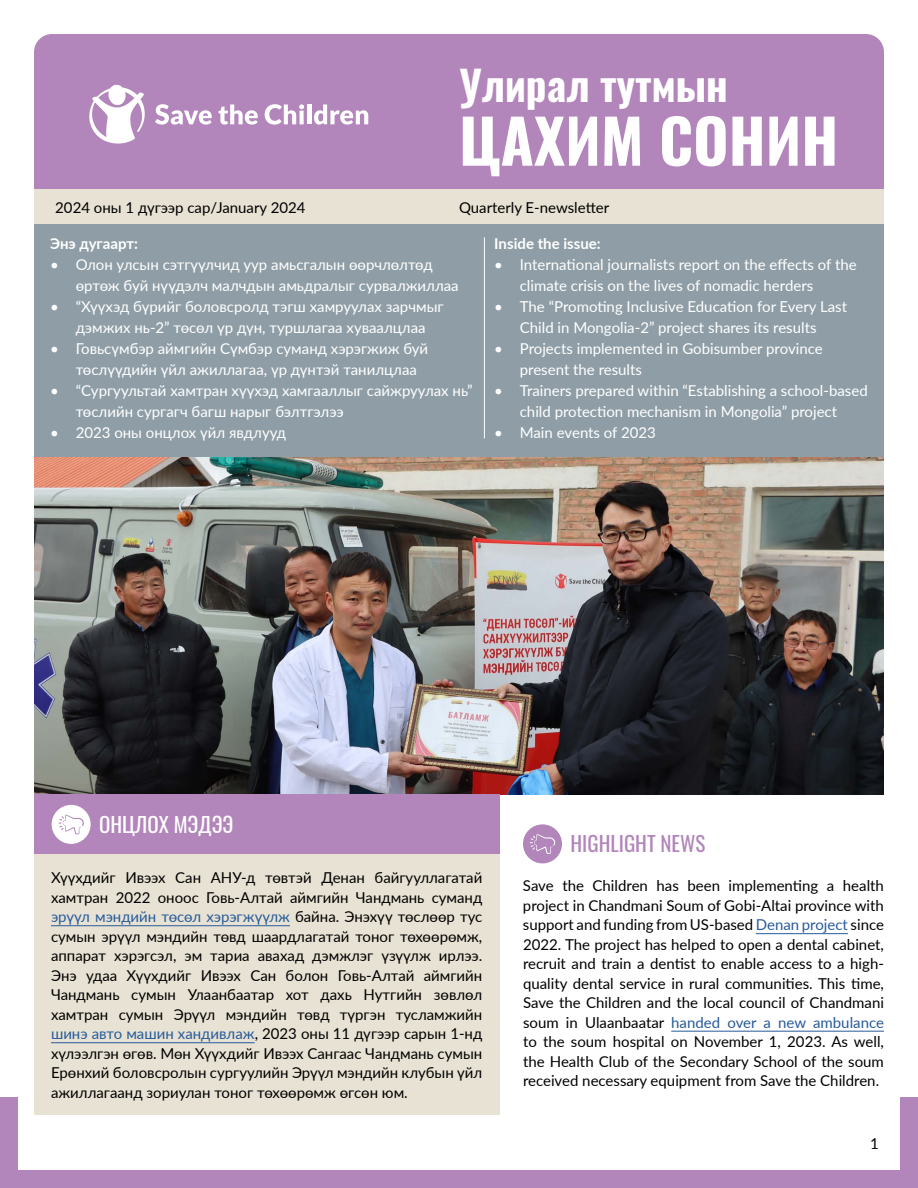
<style>
.page{position:relative;width:918px;height:1188px;background:#fff}
.page>*{position:absolute;margin:0;border:0;box-sizing:border-box;transform-origin:0 0}
.t1{font:700 60.6px "Oswald";color:#fff}
.t2{font:700 41.1px "Oswald";color:#fff}
.t3{font:21px "Oswald";color:#b285bb}
.t4{font:21px "Oswald";color:#fff}
.t5{font:15px/19.5px "Lato";color:#000;text-align:justify}
.t6{font:15px/21px "Lato";color:#fff}
.t7{font:700 15px "Lato";color:#fff}
.s1{color:#275b9b}
</style>
<div class="page">
<img style="left:34px;top:457px;width:850px;height:338px">
<div style="left:34px;top:189px;width:850px;height:35px;background:#e7e2d3"></div>
<div style="left:34px;top:34px;width:850px;height:155px;background:#b285bb"></div>
<svg style="left:155px;top:104px;width:57px;height:21px"></svg>
<svg style="left:218px;top:104px;width:40px;height:21px"></svg>
<svg style="left:265px;top:104px;width:39px;height:21px"></svg>
<hr style="left:307px;top:104px;width:4px;height:20px;background:#fff">
<svg style="left:314px;top:104px;width:54px;height:21px"></svg>
<svg style="left:89px;top:84px;width:58px;height:61px"></svg>
<div style="left:0;top:1171px;width:918px;height:17px;background:#b285bb"></div>
<div style="left:0;top:1097px;width:17px;height:91px;background:#b285bb"></div>
<div style="left:901px;top:1097px;width:17px;height:91px;background:#b285bb"></div>
<div style="left:34px;top:795px;width:465px;height:59px;background:#b285bb"></div>
<div style="left:52px;top:805px;width:39px;height:39px;background:#fff;border-radius:50%"></div>
<svg style="left:58px;top:815px;width:26px;height:19px"></svg>
<div style="left:34px;top:854px;width:465px;height:261px;background:#e7e2d3"></div>
<hr style="left:51px;top:925px;width:239px;height:1px;background:#275b9b">
<hr style="left:51px;top:1042px;width:204px;height:1px;background:#275b9b">
<div style="left:523px;top:824px;width:39px;height:39px;background:#b285bb;border-radius:50%"></div>
<svg style="left:530px;top:834px;width:25px;height:20px"></svg>
<hr style="left:756px;top:933px;width:92px;height:1px;background:#275b9b">
<hr style="left:671px;top:1031px;width:213px;height:1px;background:#275b9b">
<div style="left:34px;top:224px;width:850px;height:233px;background:#8f9ea6"></div>
<hr style="left:484px;top:237px;width:1px;height:201px;background:#fff">
<p class="t5" style="left:55px;top:197px;width:252px">2024 оны 1 дүгээр сар/January 2024</p>
<h2 class="t2" style="left:459px;top:49px;width:270px">Улирал тутмын</h2>
<h1 class="t1" style="left:459px;top:87px;width:381px">ЦАХИМ СОНИН</h1>
<p class="t5" style="left:459px;top:197px;width:152px">Quarterly E-newsletter</p>
<p class="t7" style="left:50px;top:233px;width:89px">Энэ дугаарт:</p>
<p class="t6" style="left:76px;top:254px;width:384px;text-indent:-26px">• Олон улсын сэтгүүлчид уур амьсгалын өөрчлөлтөд өртөж буй нүүдэлч малчдын амьдралыг сурвалжиллаа</p>
<p class="t6" style="left:50px;top:296px;width:395px;text-align:center">• “Хүүхэд бүрийг боловсролд тэгш хамруулах зарчмыг дэмжих нь-2” төсөл үр дүн, туршлагаа хуваалцлаа</p>
<p class="t6" style="left:76px;top:338px;width:354px;text-indent:-26px">• Говьсүмбэр аймгийн Сүмбэр суманд хэрэгжиж буй төслүүдийн үйл ажиллагаа, үр дүнтэй танилцлаа</p>
<p class="t6" style="left:76px;top:380px;width:398px;text-indent:-26px">• “Сургуультай хамтран хүүхэд хамгааллыг сайжруулах нь” төслийн сургагч багш нарыг бэлтгэлээ</p>
<p class="t6" style="left:50px;top:422px;width:237px">• 2023 оны онцлох үйл явдлууд</p>
<p class="t7" style="left:494px;top:233px;width:108px">Inside the issue:</p>
<p class="t6" style="left:520px;top:254px;width:338px;text-indent:-26px">• International journalists report on the effects of the climate crisis on the lives of nomadic herders</p>
<p class="t6" style="left:494px;top:296px;width:354px;text-align:center">• The “Promoting Inclusive Education for Every Last<br>Child in Mongolia-2” project shares its results</p>
<p class="t6" style="left:520px;top:338px;width:304px;text-indent:-26px">• Projects implemented in Gobisumber province present the results</p>
<p class="t6" style="left:494px;top:380px;width:375px;text-align:center">• Trainers prepared within “Establishing a school-based child protection mechanism in Mongolia” project</p>
<p class="t6" style="left:494px;top:422px;width:163px">• Main events of 2023</p>
<h3 class="t4" style="left:99px;top:806px;width:136px">ОНЦЛОХ МЭДЭЭ</h3>
<p class="t5" style="left:51px;top:867px;width:433px">Хүүхдийг Ивээх Сан АНУ-д төвтэй Денан байгууллагатай хамтран 2022 оноос Говь-Алтай аймгийн Чандмань суманд <span class="s1">эрүүл мэндийн төсөл хэрэгжүүлж</span> байна. Энэхүү төслөөр тус сумын эрүүл мэндийн төвд шаардлагатай тоног төхөөрөмж, аппарат хэрэгсэл, эм тариа авахад дэмжлэг үзүүлж ирлээ.<br>Энэ удаа Хүүхдийг Ивээх Сан болон Говь-Алтай аймгийн Чандмань сумын Улаанбаатар хот дахь Нутгийн зөвлөл хамтран сумын Эрүүл мэндийн төвд түргэн тусламжийн <span class="s1">шинэ авто машин хандивлаж</span>, 2023 оны 11 дүгээр сарын 1-нд хүлээлгэн өгөв. Мөн Хүүхдийг Ивээх Сангаас Чандмань сумын Ерөнхий боловсролын сургуулийн Эрүүл мэндийн клубын үйл ажиллагаанд зориулан тоног төхөөрөмж өгсөн юм.</p>
<h3 class="t3" style="left:571px;top:825px;width:136px">HIGHLIGHT NEWS</h3>
<p class="t5" style="left:523px;top:875px;width:363px">Save the Children has been implementing a health project in Chandmani Soum of Gobi-Altai province with support and funding from US-based <span class="s1">Denan project</span> since 2022. The project has helped to open a dental cabinet, recruit and train a dentist to enable access to a high&shy;quality dental service in rural communities. This time, Save the Children and the local council of Chandmani soum in Ulaanbaatar <span class="s1">handed over a new ambulance </span>to the soum hospital on November 1, 2023. As well, the Health Club of the Secondary School of the soum received necessary equipment from Save the Children.</p>
<p class="t5" style="left:870px;top:1133px;width:10px">1</p>
</div>
